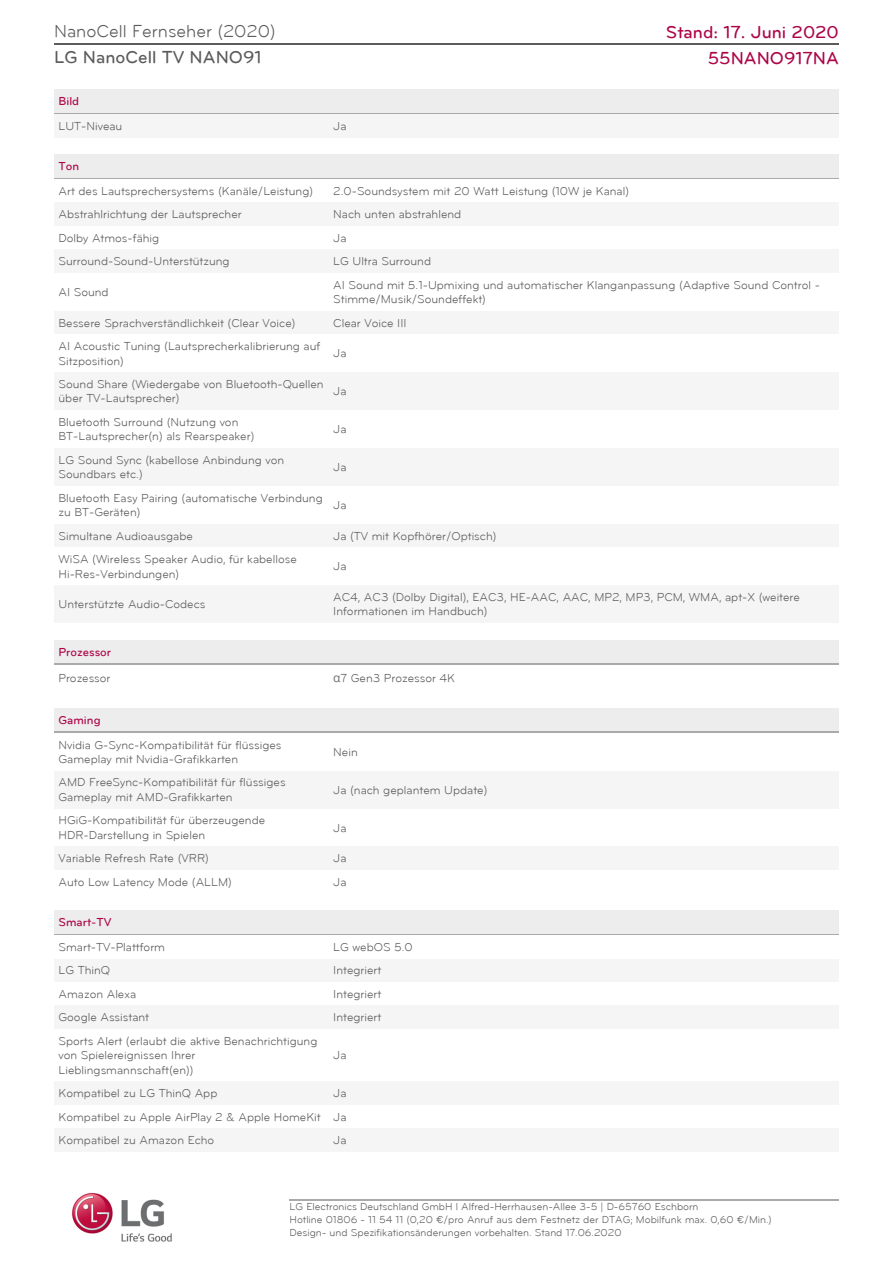
<style>
.page{position:relative;width:893px;height:1263px;background:#fff}
.page>*{position:absolute;margin:0;border:0;box-sizing:border-box;transform-origin:0 0}
.t1{font:500 18px "Bryant LG";color:#ad0648}
.t2{font:18px "Bryant LG";color:#5c5c5c}
.t3{font:500 18px "Bryant LG";color:#5c5c5c}
.t4{font:12px/14.4px "Bryant LG";color:#5c5c5c}
.t5{font:500 12px "Bryant LG";color:#ad0648}
.t6{font:10.5px/12.8px "Bryant LG";color:#5c5c5c}
.s1{font-family:"Noto Sans";color:#757575}
</style>
<div class="page">
<hr style="left:54px;top:43px;width:785px;height:2px;background:#5d5c5c">
<hr style="left:290px;top:1199px;width:549px;height:2px;background:#aaa">
<img style="left:71px;top:1192px;width:101px;height:50px">
<div style="left:54px;top:89px;width:785px;height:25px;background:#ededed"></div>
<hr style="left:54px;top:113px;width:785px;height:1px;background:#aaa">
<div style="left:54px;top:114px;width:275px;height:24px;background:#f5f5f5"></div>
<div style="left:329px;top:114px;width:510px;height:24px;background:#f5f5f5"></div>
<div style="left:54px;top:154px;width:785px;height:25px;background:#ededed"></div>
<hr style="left:54px;top:178px;width:785px;height:1px;background:#aaa">
<div style="left:54px;top:203px;width:275px;height:23px;background:#f5f5f5"></div>
<div style="left:329px;top:203px;width:510px;height:23px;background:#f5f5f5"></div>
<div style="left:54px;top:250px;width:275px;height:23px;background:#f5f5f5"></div>
<div style="left:329px;top:250px;width:510px;height:23px;background:#f5f5f5"></div>
<div style="left:54px;top:311px;width:275px;height:23px;background:#f5f5f5"></div>
<div style="left:329px;top:311px;width:510px;height:23px;background:#f5f5f5"></div>
<div style="left:54px;top:372px;width:275px;height:38px;background:#f5f5f5"></div>
<div style="left:329px;top:372px;width:510px;height:38px;background:#f5f5f5"></div>
<div style="left:54px;top:448px;width:275px;height:38px;background:#f5f5f5"></div>
<div style="left:329px;top:448px;width:510px;height:38px;background:#f5f5f5"></div>
<div style="left:54px;top:524px;width:275px;height:23px;background:#f5f5f5"></div>
<div style="left:329px;top:524px;width:510px;height:23px;background:#f5f5f5"></div>
<div style="left:54px;top:585px;width:275px;height:38px;background:#f5f5f5"></div>
<div style="left:329px;top:585px;width:510px;height:38px;background:#f5f5f5"></div>
<div style="left:54px;top:640px;width:785px;height:25px;background:#ededed"></div>
<hr style="left:54px;top:664px;width:785px;height:1px;background:#aaa">
<div style="left:54px;top:708px;width:785px;height:25px;background:#ededed"></div>
<hr style="left:54px;top:732px;width:785px;height:1px;background:#aaa">
<div style="left:54px;top:771px;width:275px;height:38px;background:#f5f5f5"></div>
<div style="left:329px;top:771px;width:510px;height:38px;background:#f5f5f5"></div>
<div style="left:54px;top:847px;width:275px;height:23px;background:#f5f5f5"></div>
<div style="left:329px;top:847px;width:510px;height:23px;background:#f5f5f5"></div>
<div style="left:54px;top:910px;width:785px;height:25px;background:#ededed"></div>
<hr style="left:54px;top:934px;width:785px;height:1px;background:#aaa">
<div style="left:54px;top:959px;width:275px;height:23px;background:#f5f5f5"></div>
<div style="left:329px;top:959px;width:510px;height:23px;background:#f5f5f5"></div>
<div style="left:54px;top:1006px;width:275px;height:23px;background:#f5f5f5"></div>
<div style="left:329px;top:1006px;width:510px;height:23px;background:#f5f5f5"></div>
<div style="left:54px;top:1081px;width:275px;height:24px;background:#f5f5f5"></div>
<div style="left:329px;top:1081px;width:510px;height:24px;background:#f5f5f5"></div>
<div style="left:54px;top:1128px;width:275px;height:24px;background:#f5f5f5"></div>
<div style="left:329px;top:1128px;width:510px;height:24px;background:#f5f5f5"></div>
<h1 class="t2" style="left:54px;top:24px;width:223px">NanoCell Fernseher (2020)</h1>
<h1 class="t1" style="left:666px;top:24px;width:174px">Stand: 17. Juni 2020</h1>
<h1 class="t3" style="left:54px;top:49px;width:209px">LG NanoCell TV NANO91</h1>
<h1 class="t1" style="left:708px;top:50px;width:133px">55NANO917NA</h1>
<p class="t5" style="left:58px;top:96px;width:22px">Bild</p>
<p class="t4" style="left:58px;top:119px;width:65px">LUT-Niveau</p>
<p class="t4" style="left:333px;top:119px;width:15px">Ja</p>
<p class="t5" style="left:58px;top:161px;width:22px">Ton</p>
<p class="t4" style="left:58px;top:185px;width:256px">Art des Lautsprechersystems (Kanäle/Leistung)</p>
<p class="t4" style="left:333px;top:185px;width:297px">2.0-Soundsystem mit 20 Watt Leistung (10W je Kanal)</p>
<p class="t4" style="left:58px;top:208px;width:185px">Abstrahlrichtung der Lautsprecher</p>
<p class="t4" style="left:333px;top:208px;width:130px">Nach unten abstrahlend</p>
<p class="t4" style="left:58px;top:232px;width:102px">Dolby Atmos-fähig</p>
<p class="t4" style="left:333px;top:232px;width:15px">Ja</p>
<p class="t4" style="left:58px;top:255px;width:173px">Surround-Sound-Unterstützung</p>
<p class="t4" style="left:333px;top:255px;width:99px">LG Ultra Surround</p>
<p class="t4" style="left:58px;top:286px;width:52px">AI Sound</p>
<p class="t4" style="left:333px;top:278px;width:488px">AI Sound mit 5.1-Upmixing und automatischer Klanganpassung (Adaptive Sound Control -<br>Stimme/Musik/Soundeffekt)</p>
<p class="t4" style="left:58px;top:316px;width:239px">Bessere Sprachverständlichkeit (Clear Voice)</p>
<p class="t4" style="left:333px;top:316px;width:75px">Clear Voice III</p>
<p class="t4" style="left:58px;top:340px;width:263px">AI Acoustic Tuning (Lautsprecherkalibrierung auf<br>Sitzposition)</p>
<p class="t4" style="left:333px;top:347px;width:15px">Ja</p>
<p class="t4" style="left:58px;top:378px;width:267px">Sound Share (Wiedergabe von Bluetooth-Quellen über TV-Lautsprecher)</p>
<p class="t4" style="left:333px;top:385px;width:15px">Ja</p>
<p class="t4" style="left:58px;top:416px;width:197px">Bluetooth Surround (Nutzung von<br>BT-Lautsprecher(n) als Rearspeaker)</p>
<p class="t4" style="left:333px;top:423px;width:15px">Ja</p>
<p class="t4" style="left:58px;top:454px;width:227px">LG Sound Sync (kabellose Anbindung von<br>Soundbars etc.)</p>
<p class="t4" style="left:333px;top:461px;width:15px">Ja</p>
<p class="t4" style="left:58px;top:491px;width:266px">Bluetooth Easy Pairing (automatische Verbindung zu BT-Geräten)</p>
<p class="t4" style="left:333px;top:499px;width:15px">Ja</p>
<p class="t4" style="left:58px;top:529px;width:136px">Simultane Audioausgabe</p>
<p class="t4" style="left:333px;top:529px;width:165px">Ja (TV mit Kopfhörer/Optisch)</p>
<p class="t4" style="left:58px;top:553px;width:240px">WiSA (Wireless Speaker Audio, für kabellose<br>Hi-Res-Verbindungen)</p>
<p class="t4" style="left:333px;top:560px;width:15px">Ja</p>
<p class="t4" style="left:58px;top:598px;width:148px">Unterstützte Audio-Codecs</p>
<p class="t4" style="left:333px;top:591px;width:468px">AC4, AC3 (Dolby Digital), EAC3, HE-AAC, AAC, MP2, MP3, PCM, WMA, apt-X (weitere<br>Informationen im Handbuch)</p>
<p class="t5" style="left:58px;top:647px;width:54px">Prozessor</p>
<p class="t4" style="left:58px;top:672px;width:54px">Prozessor</p>
<p class="t4" style="left:333px;top:672px;width:123px"><span class="s1">α</span>7 Gen3 Prozessor 4K</p>
<p class="t5" style="left:58px;top:715px;width:44px">Gaming</p>
<p class="t4" style="left:58px;top:738px;width:225px">Nvidia G-Sync-Kompatibilität für flüssiges<br>Gameplay mit Nvidia-Grafikkarten</p>
<p class="t4" style="left:333px;top:745px;width:26px">Nein</p>
<p class="t4" style="left:58px;top:776px;width:229px">AMD FreeSync-Kompatibilität für flüssiges<br>Gameplay mit AMD-Grafikkarten</p>
<p class="t4" style="left:333px;top:783px;width:156px">Ja (nach geplantem Update)</p>
<p class="t4" style="left:58px;top:814px;width:208px">HGiG-Kompatibilität für überzeugende<br>HDR-Darstellung in Spielen</p>
<p class="t4" style="left:333px;top:821px;width:15px">Ja</p>
<p class="t4" style="left:58px;top:852px;width:152px">Variable Refresh Rate (VRR)</p>
<p class="t4" style="left:333px;top:852px;width:15px">Ja</p>
<p class="t4" style="left:58px;top:875px;width:175px">Auto Low Latency Mode (ALLM)</p>
<p class="t4" style="left:333px;top:875px;width:15px">Ja</p>
<p class="t5" style="left:58px;top:917px;width:55px">Smart-TV</p>
<p class="t4" style="left:58px;top:941px;width:108px">Smart-TV-Plattform</p>
<p class="t4" style="left:333px;top:941px;width:81px">LG webOS 5.0</p>
<p class="t4" style="left:58px;top:964px;width:53px">LG ThinQ</p>
<p class="t4" style="left:333px;top:964px;width:50px">Integriert</p>
<p class="t4" style="left:58px;top:988px;width:79px">Amazon Alexa</p>
<p class="t4" style="left:333px;top:988px;width:50px">Integriert</p>
<p class="t4" style="left:58px;top:1011px;width:92px">Google Assistant</p>
<p class="t4" style="left:333px;top:1011px;width:50px">Integriert</p>
<p class="t4" style="left:58px;top:1034px;width:260px">Sports Alert (erlaubt die aktive Benachrichtigung von Spielereignissen Ihrer<br>Lieblingsmannschaft(en))</p>
<p class="t4" style="left:333px;top:1049px;width:15px">Ja</p>
<p class="t4" style="left:58px;top:1087px;width:160px">Kompatibel zu LG ThinQ App</p>
<p class="t4" style="left:58px;top:1082px;width:289px;line-height:23.4px;text-align:justify;text-indent:275px">Ja Kompatibel zu Apple AirPlay 2 &amp; Apple HomeKit Ja Kompatibel zu Amazon Echo</p>
<p class="t4" style="left:333px;top:1134px;width:15px">Ja</p>
<p class="t6" style="left:290px;top:1201px;width:484px">LG Electronics Deutschland GmbH l Alfred-Herrhausen-Allee 3-5 | D-65760 Eschborn<br>Hotline 01806 - 11 54 11 (0,20 €/pro Anruf aus dem Festnetz der DTAG; Mobilfunk max. 0,60 €/Min.)<br>Design- und Spezifikationsänderungen vorbehalten. Stand 17.06.2020</p>
</div>
